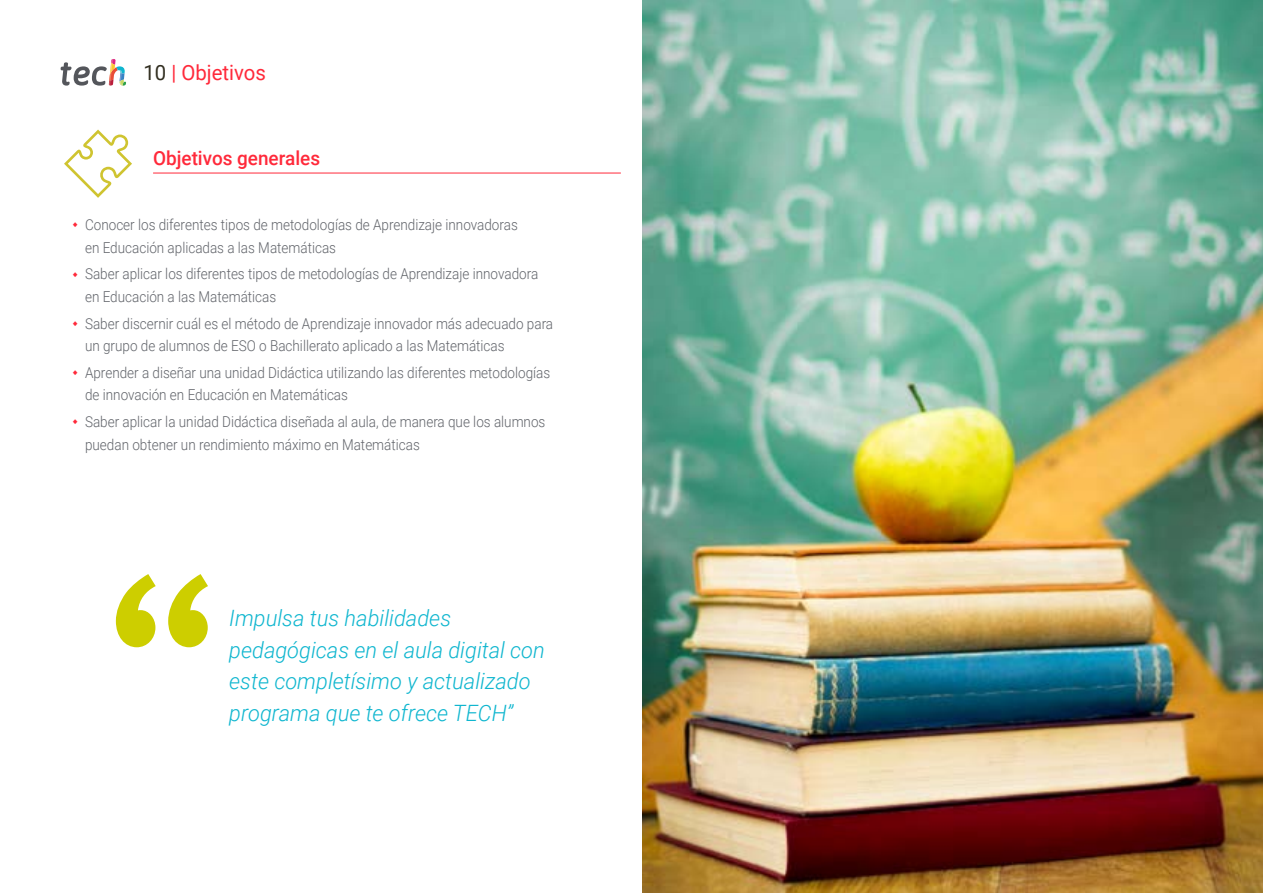
<style>
.page{position:relative;width:1263px;height:893px;background:#fff}
.page>*{position:absolute;margin:0;border:0;box-sizing:border-box;transform-origin:0 0}
.t1{font:italic 300 22.5px/31.5px "Roboto";color:#0fb6cf}
.t2{font:21px "Roboto";color:#ff293a}
.t3{font:500 19.5px "Roboto";color:#ff293a}
.t4{font:300 15px/22.5px "Roboto";color:#61646a;scale:.9 1}
.s1{color:#312e20}
</style>
<div class="page">
<hr style="left:153px;top:173px;width:468px;height:1px;background:#ff293a">
<svg style="left:64px;top:130px;width:68px;height:68px"></svg>
<img style="left:642px;top:0;width:621px;height:893px">
<svg style="left:61px;top:59px;width:65px;height:27px"></svg>
<svg style="left:116px;top:574px;width:92px;height:73px"></svg>
<h2 class="t2" style="left:144px;top:57px;width:124px"><span class="s1">10</span> | Objetivos</h2>
<h3 class="t3" style="left:153px;top:144px;width:169px">Objetivos generales</h3>
<p class="t4" style="left:85px;top:213px;width:482px">Conocer los diferentes tipos de metodologías de Aprendizaje innovadoras en Educación aplicadas a las Matemáticas</p>
<p class="t4" style="left:85px;top:262px;width:505px">Saber aplicar los diferentes tipos de metodologías de Aprendizaje innovadora en Educación a las Matemáticas</p>
<p class="t4" style="left:85px;top:311px;width:522px">Saber discernir cuál es el método de Aprendizaje innovador más adecuado para un grupo de alumnos de ESO o Bachillerato aplicado a las Matemáticas</p>
<p class="t4" style="left:85px;top:361px;width:518px">Aprender a diseñar una unidad Didáctica utilizando las diferentes metodologías de innovación en Educación en Matemáticas</p>
<p class="t4" style="left:85px;top:410px;width:513px">Saber aplicar la unidad Didáctica diseñada al aula, de manera que los alumnos puedan obtener un rendimiento máximo en Matemáticas</p>
<h1 class="t1" style="left:229px;top:602px;width:317px">Impulsa tus habilidades pedagógicas en el aula digital con este completísimo y actualizado programa que te ofrece TECH”</h1>
</div>
